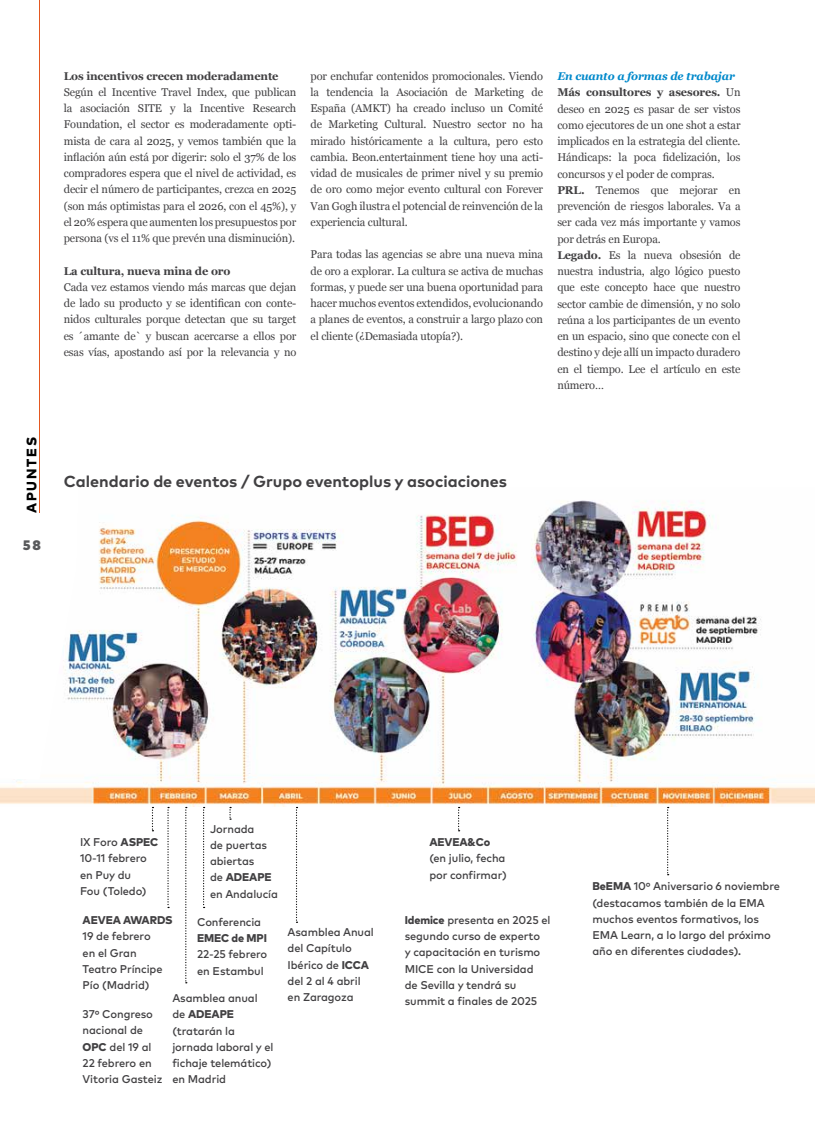
<style>
.page{position:relative;width:815px;height:1134px;background:#fff}
.page>*{position:absolute;margin:0;border:0;box-sizing:border-box;transform-origin:0 0}
.t1{font:700 15.88px "Mark Pro";color:#414042}
.t2{font:800 13.75px "Mark Pro";letter-spacing:.13em;color:#000}
.t3{font:900 13.75px "Mark Pro";color:#58595b}
.t4{font:11.25px/16.2px "Georgia";letter-spacing:-.01em;color:#414042;text-align:justify}
.t5{font:500 11.25px/16.2px "Mark Pro";letter-spacing:-.01em;color:#414042}
.t6{font:700 11.25px "Georgia";letter-spacing:-.01em;color:#414042}
.t7{font:800 11.25px "Mark Pro";letter-spacing:-.01em;color:#414042}
.s1{font-weight:700;font-style:italic;color:#0089cb}
.s2{font-weight:700}
.s3{font-weight:800}
</style>
<div class="page">
<hr style="left:40px;top:0;width:1px;height:513px;background:#e45820">
<img style="left:0;top:488px;width:815px;height:319px">
<svg style="left:152px;top:807px;width:1px;height:24px"></svg>
<svg style="left:167px;top:807px;width:2px;height:101px"></svg>
<svg style="left:203px;top:807px;width:2px;height:101px"></svg>
<svg style="left:296px;top:807px;width:2px;height:116px"></svg>
<svg style="left:458px;top:807px;width:2px;height:24px"></svg>
<svg style="left:229px;top:807px;width:2px;height:13px"></svg>
<svg style="left:185px;top:807px;width:2px;height:176px"></svg>
<svg style="left:667px;top:807px;width:2px;height:68px"></svg>
<p class="t2" style="left:21px;top:513px;width:77px;rotate:-90deg">APUNTES</p>
<p class="t3" style="left:23px;top:534px;width:20px">58</p>
<p class="t6" style="left:64px;top:67px;width:216px">Los incentivos crecen moderadamente</p>
<p class="t4" style="left:64px;top:83px;width:234px">Según el Incentive Travel Index, que publican la asociación SITE y la Incentive Research Foundation, el sector es moderadamente opti&shy;mista de cara al 2025, y vemos también que la inflación aún está por digerir: solo el 37% de los compradores espera que el nivel de actividad, es decir el número de participantes, crezca en 2025 (son más optimistas para el 2026, con el 45%), y el 20% espera que aumenten los presupuestos por persona (vs el 11% que prevén una disminución).</p>
<p class="t6" style="left:64px;top:262px;width:168px">La cultura, nueva mina de oro</p>
<p class="t4" style="left:64px;top:278px;width:234px">Cada vez estamos viendo más marcas que dejan de lado su producto y se identifican con conte&shy;nidos culturales porque detectan que su target es ´amante de` y buscan acercarse a ellos por esas vías, apostando así por la relevancia y no</p>
<p class="t4" style="left:311px;top:67px;width:234px">por enchufar contenidos promocionales. Viendo la tendencia la Asociación de Marketing de España (AMKT) ha creado incluso un Comité de Marketing Cultural. Nuestro sector no ha mirado históricamente a la cultura, pero esto cambia. Beon.entertainment tiene hoy una acti&shy;vidad de musicales de primer nivel y su premio de oro como mejor evento cultural con Forever Van Gogh ilustra el potencial de reinvención de la experiencia cultural.</p>
<p class="t4" style="left:311px;top:246px;width:234px">Para todas las agencias se abre una nueva mina de oro a explorar. La cultura se activa de muchas formas, y puede ser una buena oportunidad para hacer muchos eventos extendidos, evolucionando a planes de eventos, a construir a largo plazo con el cliente (¿Demasiada utopía?).</p>
<p class="t4" style="left:557px;top:68px;width:185px;text-align:left"><span class="s1">En cuanto a formas de trabajar<br></span><span class="s2">Más consultores y asesores.</span> Un deseo en 2025 es pasar de ser vistos como ejecutores de un one shot a estar implicados en la estrategia del cliente.<br>Hándicaps: la poca fidelización, los concursos y el poder de compras.<br><span class="s2">PRL.</span> Tenemos que mejorar en prevención de riesgos laborales. Va a ser cada vez más importante y vamos por detrás en Europa.<br><span class="s2">Legado.</span> Es la nueva obsesión de nuestra industria, algo lógico puesto que este concepto hace que nuestro sector cambie de dimensión, y no solo reúna a los participantes de un evento en un espacio, sino que conecte con el destino y deje allí un impacto duradero en el tiempo. Lee el artículo en este número…</p>
<h1 class="t1" style="left:64px;top:469px;width:445px">Calendario de eventos / Grupo eventoplus y asociaciones</h1>
<p class="t5" style="left:210px;top:820px;width:69px">Jornada<br>de puertas abiertas<br>de <span class="s3">ADEAPE </span>en Andalucía</p>
<p class="t5" style="left:80px;top:833px;width:80px">IX Foro <span class="s3">ASPEC<br></span>10-11 febrero en Puy du<br>Fou (Toledo)</p>
<p class="t7" style="left:83px;top:911px;width:92px">AEVEA AWARDS</p>
<p class="t5" style="left:83px;top:927px;width:81px">19 de febrero en el Gran<br>Teatro Príncipe<br>Pío (Madrid)</p>
<p class="t5" style="left:197px;top:913px;width:66px">Conferencia</p>
<p class="t7" style="left:197px;top:929px;width:71px">EMEC de MPI</p>
<p class="t5" style="left:197px;top:945px;width:72px">22-25 febrero en Estambul</p>
<p class="t5" style="left:172px;top:989px;width:103px">Asamblea anual<br>de <span class="s3">ADEAPE </span>(tratarán la jornada laboral y el fichaje telemático) en Madrid</p>
<p class="t5" style="left:83px;top:1005px;width:81px">37º Congreso nacional de<br><span class="s3">OPC</span> del 19 al<br>22 febrero en<br>Vitoria Gasteiz</p>
<p class="t5" style="left:288px;top:923px;width:88px">Asamblea Anual del Capítulo<br>Ibérico de <span class="s3">ICCA </span>del 2 al 4 abril en Zaragoza</p>
<p class="t7" style="left:429px;top:833px;width:62px">AEVEA&amp;Co</p>
<p class="t5" style="left:429px;top:849px;width:79px">(en julio, fecha por confirmar)</p>
<p class="t5" style="left:405px;top:911px;width:147px"><span class="s3">Idemice</span> presenta en 2025 el segundo curso de experto<br>y capacitación en turismo<br>MICE con la Universidad<br>de Sevilla y tendrá su summit a finales de 2025</p>
<p class="t5" style="left:592px;top:877px;width:189px"><span class="s3">BeEMA</span> 10º Aniversario 6 noviembre (destacamos también de la EMA muchos eventos formativos, los<br>EMA Learn, a lo largo del próximo año en diferentes ciudades).</p>
</div>
